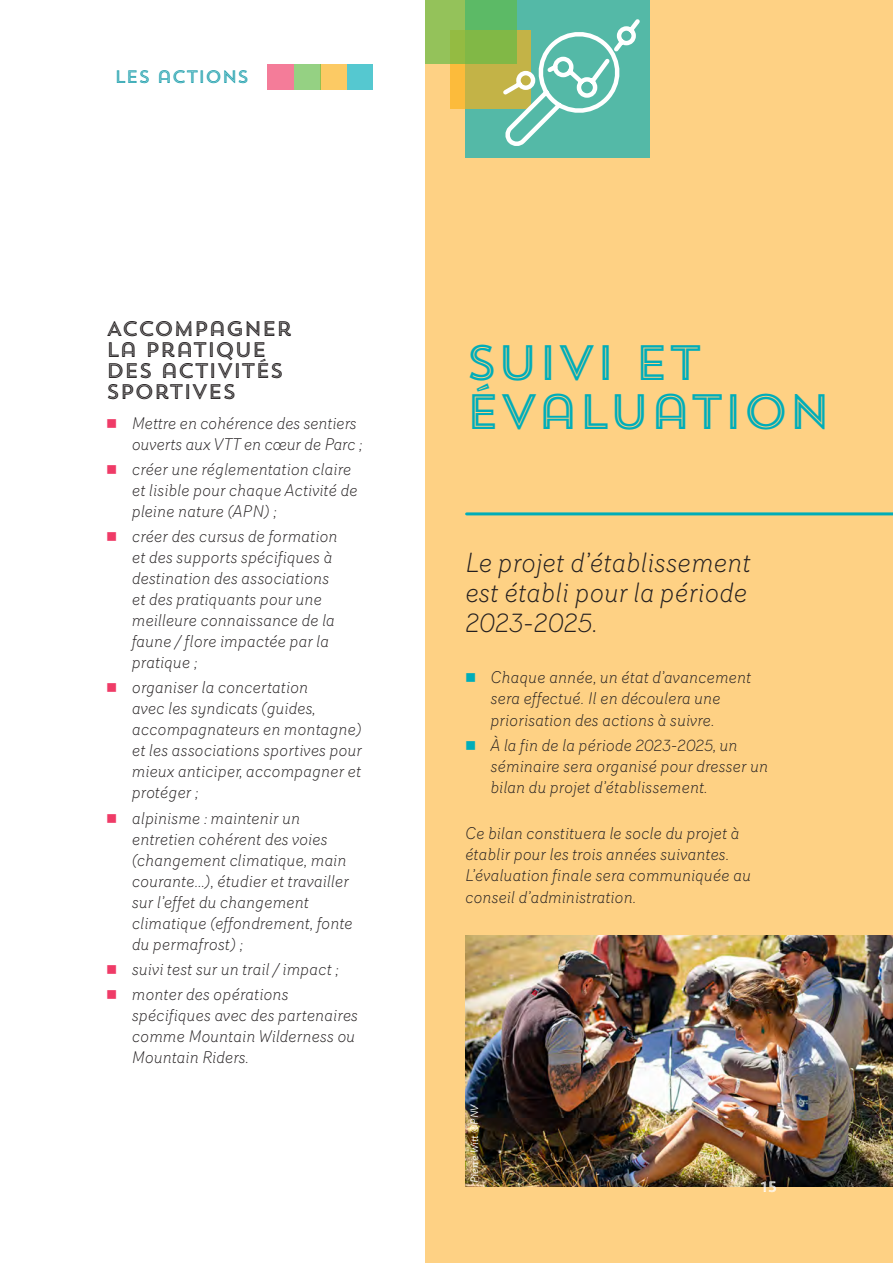
<style>
.page{position:relative;width:893px;height:1263px;background:#fff}
.page>*{position:absolute;margin:0;border:0;box-sizing:border-box;transform-origin:0 0}
.t1{font:49.5px/49.1px "Trend Sans Five";letter-spacing:-.03em;color:#00adb9}
.Chapeau{font:italic 300 27px/30px "Router";letter-spacing:-.01em;color:#231f20}
.TITRE_03{font:21px/21px "Trend Sans Five";letter-spacing:-.03em;color:#231f20}
.t2{font:18px "Trend Sans Five";letter-spacing:-.03em;color:#20a0ad}
.t3{font:italic 300 16.5px/21px "Router";color:#231f20}
.t4{font:15px "Trend Sans Five";color:#fff}
.t5{font:italic 10.5px "Router";color:#fff}
.s1{color:#ef3b67}
.s2{color:#00adb9}
</style>
<div class="page">
<div style="left:425px;top:0;width:468px;height:1263px;background:#fed184"></div>
<div style="left:347px;top:64px;width:26px;height:26px;background:#55c8d0"></div>
<div style="left:320px;top:64px;width:27px;height:26px;background:#fcca64"></div>
<div style="left:294px;top:64px;width:26px;height:26px;background:#95d183"></div>
<div style="left:267px;top:64px;width:27px;height:26px;background:#f47c99"></div>
<div style="left:465px;top:0;width:185px;height:158px;background:#54b9a7"></div>
<svg style="left:450px;top:64px;width:49px;height:45px;background:#d4b543"></svg>
<svg style="left:425px;top:0;width:92px;height:64px;background:#81bc56"></svg>
<svg style="left:499px;top:15px;width:141px;height:131px"></svg>
<hr style="left:467px;top:512px;width:426px;height:3px;background:#00adb9">
<img style="left:465px;top:935px;width:428px;height:251px">
<p class="t2" style="left:115px;top:66px;width:136px">LES ACTIONS</p>
<p class="TITRE_03" style="left:106px;top:318px;width:188px">ACCOMPAGNER<br>LA PRATIQUE<br>DES ACTIVITÉS<br>SPORTIVES</p>
<p class="t3" style="left:132px;top:412px;width:232px;text-indent:-26px"><span class="s1">■</span> Mettre en cohérence des sentiers ouverts aux VTT en cœur de Parc ;</p>
<p class="t3" style="left:132px;top:458px;width:227px;text-indent:-26px"><span class="s1">■</span> créer une réglementation claire et lisible pour chaque Activité de pleine nature (APN) ;</p>
<p class="t3" style="left:132px;top:525px;width:207px;text-indent:-26px"><span class="s1">■</span> créer des cursus de formation et des supports spécifiques à destination des associations et des pratiquants pour une meilleure connaissance de la faune / flore impactée par la pratique ;</p>
<p class="t3" style="left:132px;top:676px;width:232px;text-indent:-26px"><span class="s1">■</span> organiser la concertation<br>avec les syndicats (guides, accompagnateurs en montagne) et les associations sportives pour mieux anticiper, accompagner et protéger ;</p>
<p class="t3" style="left:132px;top:807px;width:222px;text-indent:-26px"><span class="s1">■</span> alpinisme : maintenir un entretien cohérent des voies (changement climatique, main courante...), étudier et travailler sur l’effet du changement climatique (effondrement, fonte du permafrost) ;</p>
<p class="t3" style="left:106px;top:958px;width:234px"><span class="s1">■</span> suivi test sur un trail / impact ;</p>
<p class="t3" style="left:132px;top:983px;width:228px;text-indent:-26px"><span class="s1">■</span> monter des opérations spécifiques avec des partenaires comme Mountain Wilderness ou<br>Mountain Riders.</p>
<p class="t1" style="left:465px;top:337px;width:368px">SUIVI ET<br>ÉVALUATION</p>
<p class="Chapeau" style="left:465px;top:547px;width:287px">Le projet d’établissement est établi pour la période<br>2023-2025.</p>
<p class="t3" style="left:490px;top:666px;width:262px;text-indent:-26px"><span class="s2">■</span> Chaque année, un état d’avancement sera effectué. Il en découlera une priorisation des actions à suivre.</p>
<p class="t3" style="left:490px;top:734px;width:279px;text-indent:-26px"><span class="s2">■</span> À la fin de la période 2023-2025, un séminaire sera organisé pour dresser un bilan du projet d’établissement.</p>
<p class="t3" style="left:465px;top:822px;width:288px">Ce bilan constituera le socle du projet à établir pour les trois années suivantes.<br>L’évaluation finale sera communiquée au conseil d’administration.</p>
<p class="t5" style="left:467px;top:1183px;width:81px;rotate:-90deg">Pierre Witt ©PNV</p>
<p class="t4" style="left:760px;top:1177px;width:19px">15</p>
</div>
